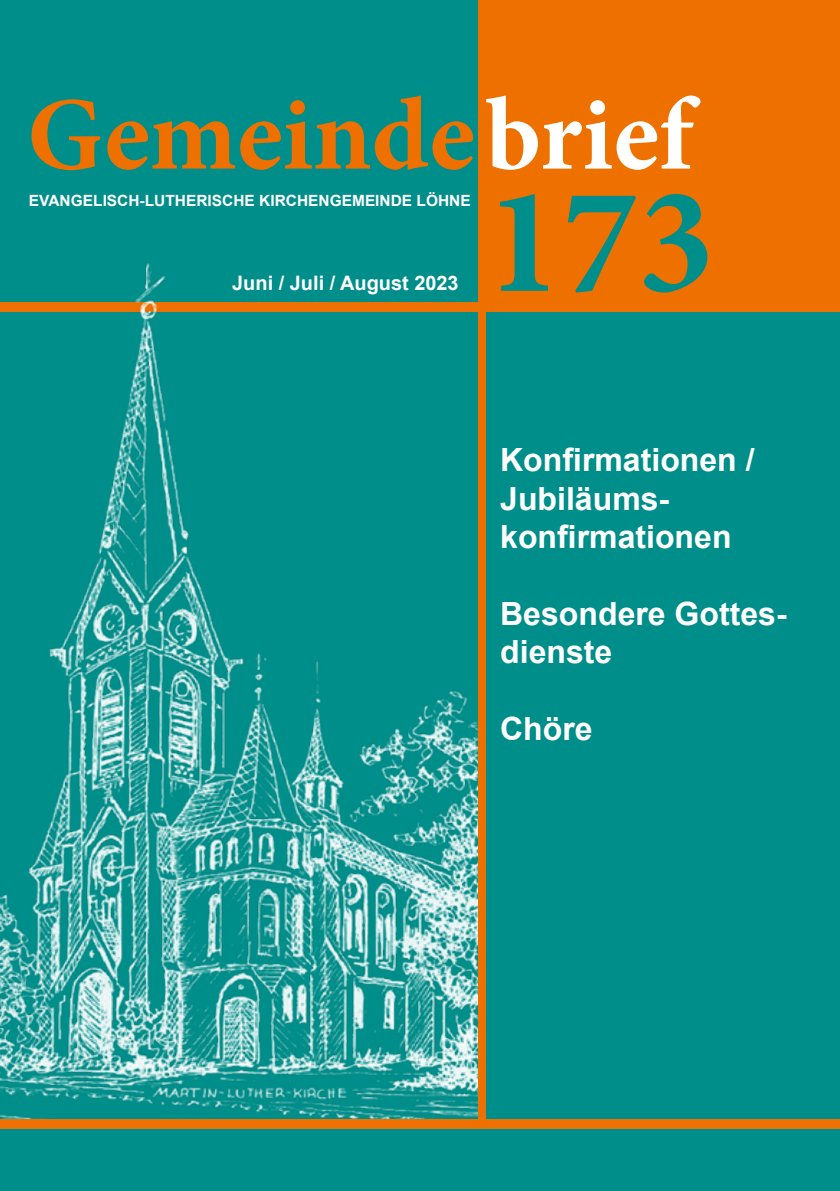
<style>
.page{position:relative;width:840px;height:1191px;background:#fff}
.page>*{position:absolute;margin:0;border:0;box-sizing:border-box;transform-origin:0 0}
.t1{font:700 152.4px "Minion Pro";color:#008e8a}
.t2{font:700 104px "Minion Pro";color:#ee7100}
.t3{font:700 32px/38.4px "Arial";color:#fff}
.t4{font:700 20px "Arial";color:#fff}
.t5{font:700 15.4px "Arial";color:#fff}
.s1{color:#fff}
</style>
<div class="page">
<div style="left:0;top:0;width:839px;height:1191px;background:#008e8a"></div>
<div style="left:478px;top:0;width:361px;height:312px;background:#ee7100"></div>
<img style="left:0;top:263px;width:478px;height:856px">
<div style="left:478px;top:0;width:7px;height:1123px;background:#ee7100"></div>
<div style="left:0;top:1119px;width:839px;height:9px;background:#ee7100"></div>
<h2 class="t2" style="left:27px;top:62px;width:667px">Gemeinde<span class="s1">brief</span></h2>
<p class="t5" style="left:29px;top:189px;width:443px">EVANGELISCH-LUTHERISCHE KIRCHENGEMEINDE LÖHNE</p>
<h1 class="t1" style="left:485px;top:135px;width:230px">173</h1>
<p class="t4" style="left:232px;top:269px;width:228px">Juni / Juli / August 2023</p>
<p class="t3" style="left:500px;top:441px;width:256px">Konfirmationen /<br>Jubiläums&shy;konfirmationen</p>
<p class="t3" style="left:500px;top:595px;width:288px">Besondere Gottes&shy;dienste</p>
<p class="t3" style="left:500px;top:710px;width:94px">Chöre</p>
</div>
